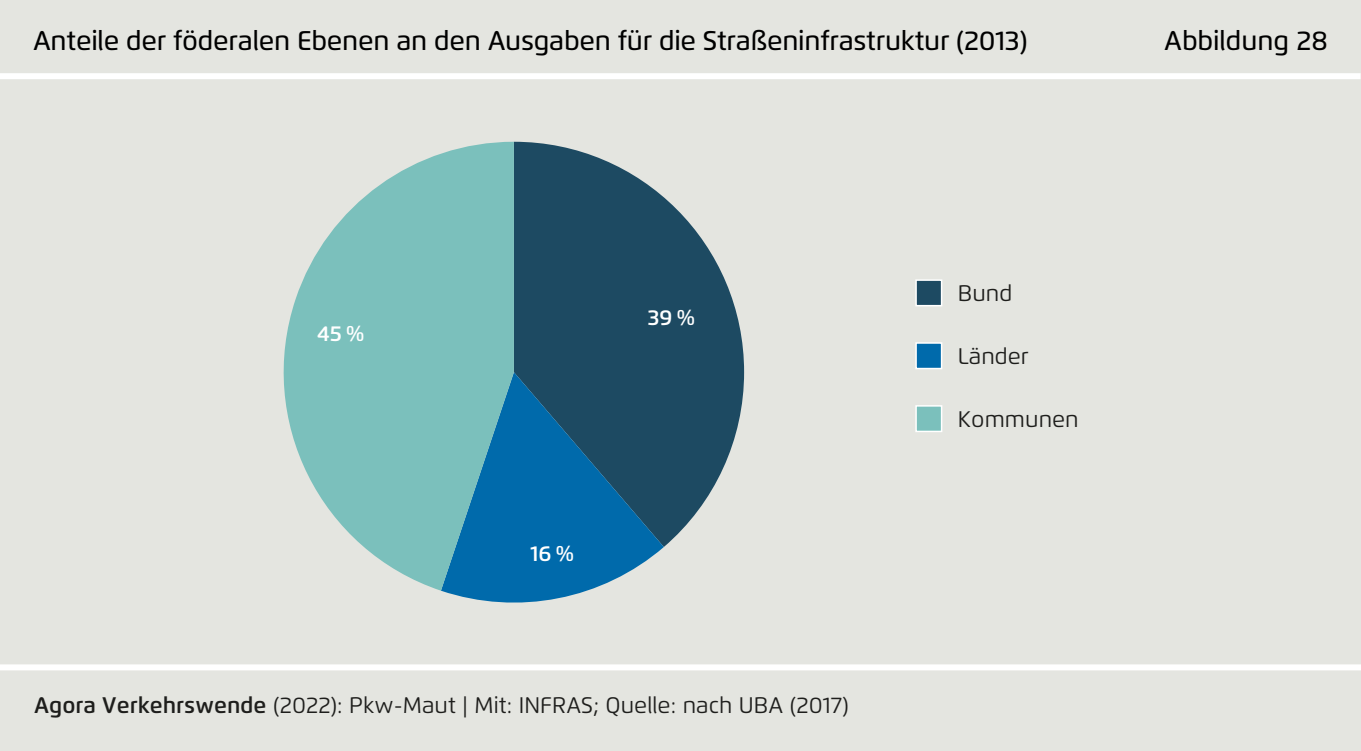
<style>
.page{position:relative;width:1361px;height:751px;background:#fff}
.page>*{position:absolute;margin:0;border:0;box-sizing:border-box;transform-origin:0 0}
.t1{font:500 27px "Flexo";letter-spacing:-.01em;color:#000}
.t2{font:22.5px "Flexo";letter-spacing:.005em;color:#1e1e1c}
.t3{font:22.5px "Flexo";color:#1d1d1b}
.t4{font:600 21.3px "Flexo";color:#fff}
.s1{font-weight:600}
</style>
<div class="page">
<div style="left:0;top:0;width:1361px;height:750px;background:#e4e5e0"></div>
<div style="left:0;top:73px;width:1360px;height:6px;background:#fff"></div>
<div style="left:0;top:664px;width:1361px;height:6px;background:#fff"></div>
<svg style="left:514px;top:142px;width:230px;height:404px;fill:#1d4a62"></svg>
<svg style="left:441px;top:372px;width:223px;height:231px;background:#1e6894"></svg>
<svg style="left:283px;top:142px;width:231px;height:448px;fill:#7bc0bc"></svg>
<div style="left:916px;top:280px;width:25px;height:25px;background:#1d4a62"></div>
<div style="left:915px;top:279px;width:27px;height:27px;border:2px solid #fff"></div>
<div style="left:916px;top:343px;width:25px;height:25px;background:#006aab"></div>
<div style="left:915px;top:342px;width:27px;height:27px;border:2px solid #fff"></div>
<div style="left:916px;top:405px;width:25px;height:26px;background:#7bc0bc"></div>
<div style="left:915px;top:405px;width:27px;height:27px;border:2px solid #fff"></div>
<p class="t1" style="left:33px;top:24px;width:996px">Anteile der föderalen Ebenen an den Ausgaben für die Straßeninfrastruktur (2013)</p>
<p class="t1" style="left:1164px;top:24px;width:165px">Abbildung 28</p>
<p class="t4" style="left:317px;top:320px;width:49px">45 %</p>
<p class="t4" style="left:647px;top:304px;width:49px">39 %</p>
<p class="t4" style="left:530px;top:539px;width:45px">16 %</p>
<p class="t2" style="left:34px;top:691px;width:816px"><span class="s1">Agora Verkehrswende</span> (2022): Pkw-Maut | Mit: INFRAS; Quelle: nach UBA (2017)</p>
<p class="t3" style="left:958px;top:279px;width:56px">Bund</p>
<p class="t3" style="left:958px;top:342px;width:72px">Länder</p>
<p class="t3" style="left:958px;top:405px;width:122px">Kommunen</p>
</div>
